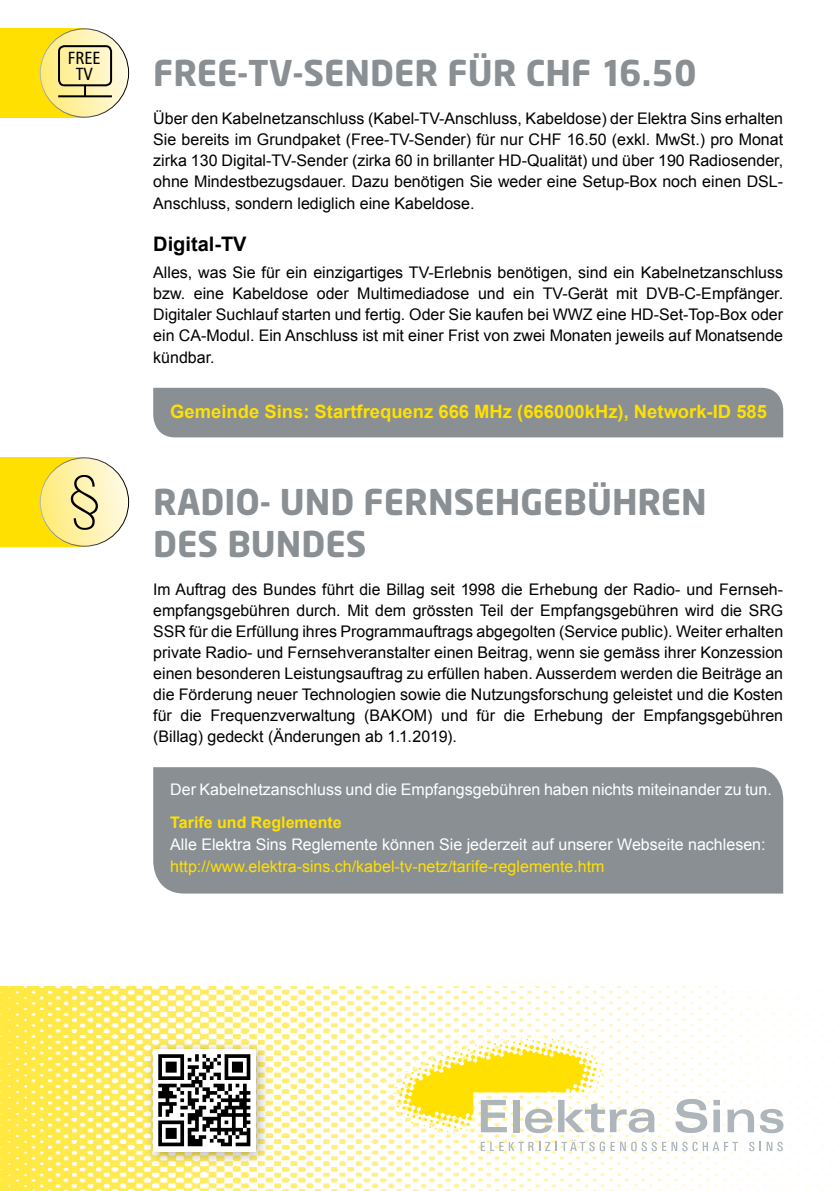
<style>
.page{position:relative;width:840px;height:1191px;background:#fff}
.page>*{position:absolute;margin:0;border:0;box-sizing:border-box;transform-origin:0 0}
.t1{font:100 60px "Helvetica Neue";color:#000}
.t2{font:700 35px/42.2px "Neo Sans";color:#898f93}
.t3{font:700 20px "Arial";color:#000}
.t4{font:700 18.4px "Arial";color:#ffe000}
.t5{font:condensed 17.6px/15.8px "Frutiger LT";color:#000;text-align:center}
.t6{font:16px/21.2px "Arial";color:#000;text-align:justify}
.t7{font:16px "Arial";color:#fff}
.t8{font:16px "Arial";color:#ffe000}
.t9{font:700 16px "Arial";color:#ffe000}
</style>
<div class="page">
<img style="left:0;top:986px;width:839px;height:205px">
<svg style="left:387px;top:1033px;width:396px;height:118px"></svg>
<div style="left:144px;top:1040px;width:126px;height:126px;background:#000;opacity:.3"></div>
<div style="left:153px;top:1049px;width:102px;height:102px;background:#fff"></div>
<svg style="left:158px;top:1054px;width:92px;height:92px"></svg>
<div style="left:153px;top:767px;width:629px;height:126px;background:#898f93"></div>
<div style="left:0;top:28px;width:84px;height:90px;background:#ffe000"></div>
<svg style="left:40px;top:29px;width:88px;height:88px;background:#faeeab"></svg>
<div style="left:58px;top:45px;width:54px;height:41px;border:2px solid #000;border-radius:5px"></div>
<svg style="left:84px;top:85px;width:2px;height:10px"></svg>
<hr style="left:58px;top:95px;width:54px;height:2px;background:#000">
<div style="left:0;top:457px;width:84px;height:90px;background:#ffe000"></div>
<div style="left:40px;top:458px;width:88px;height:88px;background:linear-gradient(to right,#fbe879,#fdf8e1);border-radius:44px"></div>
<div style="left:153px;top:388px;width:629px;height:49px;background:#898f93"></div>
<p class="t5" style="left:68px;top:50px;width:34px">FREE<br>TV</p>
<h1 class="t1" style="left:68px;top:452px;width:35px">§</h1>
<h2 class="t2" style="left:153px;top:51px;width:544px">FREE-TV-SENDER FÜR CHF 16.50</h2>
<p class="t6" style="left:153px;top:108px;width:631px">Über den Kabelnetzanschluss (Kabel-TV-Anschluss, Kabeldose) der Elektra Sins erhalten Sie bereits im Grundpaket (Free-TV-Sender) für nur CHF 16.50 (exkl. MwSt.) pro Monat zirka 130 Digital-TV-Sender (zirka 60 in brillanter HD-Qualität) und über 190 Radiosender, ohne Mindestbezugsdauer. Dazu benötigen Sie weder eine Setup-Box noch einen DSL-Anschluss, sondern lediglich eine Kabeldose.</p>
<p class="t3" style="left:153px;top:231px;width:95px">Digital-TV</p>
<p class="t6" style="left:153px;top:262px;width:631px">Alles, was Sie für ein einzigartiges TV-Erlebnis benötigen, sind ein Kabelnetzanschluss bzw. eine Kabeldose oder Multimediadose und ein TV-Gerät mit DVB-C-Empfänger.<br>Digitaler Suchlauf starten und fertig. Oder Sie kaufen bei WWZ eine HD-Set-Top-Box oder ein CA-Modul. Ein Anschluss ist mit einer Frist von zwei Monaten jeweils auf Monatsende kündbar.</p>
<p class="t4" style="left:170px;top:399px;width:598px">Gemeinde Sins: Startfrequenz 666 MHz (666000kHz), Network-ID 585</p>
<h2 class="t2" style="left:153px;top:480px;width:554px">RADIO- UND FERNSEHGEBÜHREN<br>DES BUNDES</h2>
<p class="t6" style="left:153px;top:579px;width:631px">Im Auftrag des Bundes führt die Billag seit 1998 die Erhebung der Radio- und Fernseh&shy;empfangsgebühren durch. Mit dem grössten Teil der Empfangsgebühren wird die SRG SSR für die Erfüllung ihres Programmauftrags abgegolten (Service public). Weiter erhalten private Radio- und Fernsehveranstalter einen Beitrag, wenn sie gemäss ihrer Konzession einen besonderen Leistungsauftrag zu erfüllen haben. Ausserdem werden die Beiträge an die Förderung neuer Technologien sowie die Nutzungsforschung geleistet und die Kosten für die Frequenzverwaltung (BAKOM) und für die Erhebung der Empfangsgebühren (Billag) gedeckt (Änderungen ab 1.1.2019).</p>
<p class="t7" style="left:170px;top:779px;width:602px">Der Kabelnetzanschluss und die Empfangsgebühren haben nichts miteinander zu tun.</p>
<p class="t9" style="left:170px;top:812px;width:173px">Tarife und Reglemente</p>
<p class="t7" style="left:170px;top:834px;width:596px">Alle Elektra Sins Reglemente können Sie jederzeit auf unserer Webseite nachlesen:</p>
<p class="t8" style="left:170px;top:856px;width:435px">http://www.elektra-sins.ch/kabel-tv-netz/tarife-reglemente.htm</p>
</div>
